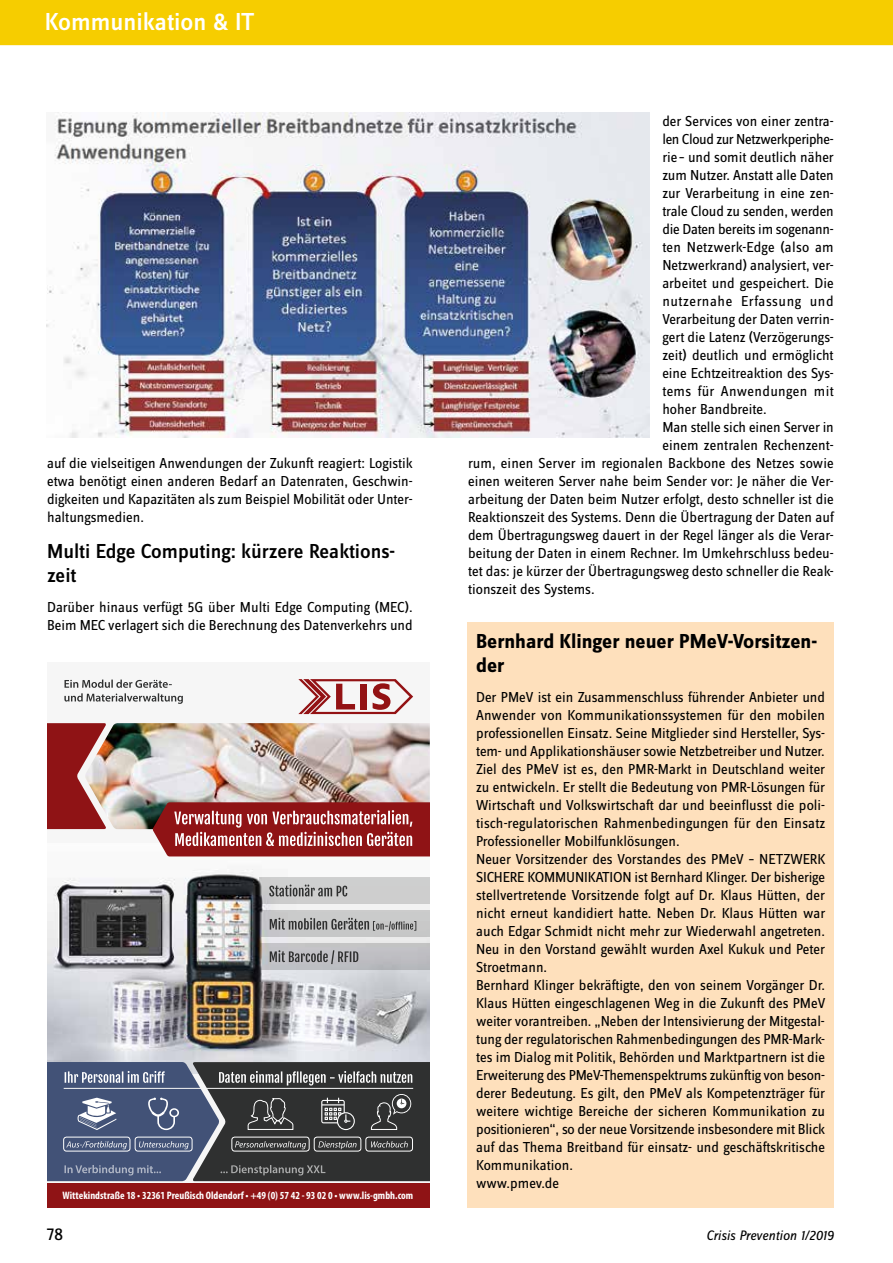
<style>
.page{position:relative;width:893px;height:1263px;background:#fff}
.page>*{position:absolute;margin:0;border:0;box-sizing:border-box;transform-origin:0 0}
.t1{font:500 25.5px "Zine Sans Display OT";color:#fff}
.t2{font:500 21px/24px "Zine Sans Display OT";color:#000}
.t3{font:700 21px/24px "Zine Sans Display OT";color:#000}
.t4{font:18px "Zine Sans Display OT";color:#000}
.t5{font:15px/18px "Zine Sans Display OT";color:#000}
.t6{font:15px "Zine Sans Display OT";letter-spacing:-.025em;color:#000}
.t7{font:15px "Zine Sans Display OT";letter-spacing:.035em;color:#000}
.t8{font:15px "Zine Sans Display OT";letter-spacing:.02em;color:#000}
.t9{font:italic 14.25px "Zine Sans Display OT";letter-spacing:-.005em;color:#000}
.t10{font:700 condensed 10.8px "Myriad Pro";color:#fff}
</style>
<div class="page">
<img style="left:47px;top:113px;width:603px;height:325px">
<div style="left:47px;top:662px;width:383px;height:528px;background:#f6f6f6"></div>
<img style="left:47px;top:856px;width:383px;height:206px">
<svg style="left:298px;top:679px;width:115px;height:35px"></svg>
<img style="left:107px;top:723px;width:323px;height:106px">
<svg style="left:47px;top:723px;width:60px;height:106px;background:#a54443"></svg>
<svg style="left:64px;top:679px;width:119px;height:25px"></svg>
<svg style="left:152px;top:802px;width:278px;height:54px;background:#a23f41"></svg>
<div style="left:261px;top:910px;width:169px;height:26px;background:#c9cbcb"></div>
<svg style="left:270px;top:918px;width:146px;height:13px"></svg>
<div style="left:259px;top:877px;width:171px;height:27px;background:#cecece"></div>
<svg style="left:269px;top:884px;width:78px;height:12px"></svg>
<div style="left:259px;top:943px;width:171px;height:26px;background:#bfbfc3"></div>
<svg style="left:270px;top:950px;width:88px;height:14px"></svg>
<svg style="left:47px;top:1062px;width:383px;height:119px;background:#4e5462"></svg>
<div style="left:47px;top:1183px;width:383px;height:25px;background:#8f1315"></div>
<div style="left:0;top:0;width:893px;height:45px;background:#f6cd00"></div>
<div style="left:468px;top:622px;width:366px;height:586px;background:#fee0bc"></div>
<h1 class="t1" style="left:45px;top:7px;width:211px">Kommunikation &amp; IT</h1>
<p class="t5" style="left:47px;top:454px;width:367px;text-align:justify">auf die vielseitigen Anwendungen der Zukunft reagiert: Logistik etwa benötigt einen anderen Bedarf an Datenraten, Geschwin&shy;digkeiten und Kapazitäten als zum Beispiel Mobilität oder Unter&shy;haltungsmedien.</p>
<h2 class="t2" style="left:47px;top:539px;width:350px">Multi Edge Computing: kürzere Reaktions&shy;zeit</h2>
<p class="t5" style="left:47px;top:598px;width:367px">Darüber hinaus verfügt 5G über Multi Edge Computing (MEC).<br>Beim MEC verlagert sich die Berechnung des Datenverkehrs und</p>
<p class="t10" style="left:63px;top:1189px;width:352px">Wittekindstraße 18 • 32361 Preußisch Oldendorf • +49 (0) 57 42 - 93 02 0 • www.lis-gmbh.com</p>
<p class="t5" style="left:662px;top:112px;width:173px">der Services von einer zentra-</p>
<p class="t6" style="left:662px;top:131px;width:173px">len Cloud zur Netzwerkperiphe-</p>
<p class="t5" style="left:662px;top:148px;width:173px">rie – und somit deutlich näher</p>
<p class="t5" style="left:662px;top:166px;width:173px">zum Nutzer. Anstatt alle Daten</p>
<p class="t5" style="left:662px;top:184px;width:173px">zur Verarbeitung in eine zen-</p>
<p class="t5" style="left:662px;top:202px;width:173px">trale Cloud zu senden, werden</p>
<p class="t5" style="left:662px;top:220px;width:173px">die Daten bereits im sogenann-</p>
<p class="t5" style="left:662px;top:238px;width:173px">ten Netzwerk-Edge (also am</p>
<p class="t5" style="left:662px;top:256px;width:173px">Netzwerkrand) analysiert, ver-</p>
<p class="t5" style="left:662px;top:274px;width:173px">arbeitet und gespeichert. Die</p>
<p class="t7" style="left:662px;top:293px;width:173px">nutzernahe Erfassung und</p>
<p class="t5" style="left:662px;top:310px;width:173px">Verarbeitung der Daten verrin-</p>
<p class="t5" style="left:662px;top:328px;width:173px">gert die Latenz (Verzögerungs-</p>
<p class="t5" style="left:662px;top:346px;width:173px">zeit) deutlich und ermöglicht</p>
<p class="t5" style="left:662px;top:364px;width:173px">eine Echtzeitreaktion des Sys-</p>
<p class="t8" style="left:662px;top:383px;width:173px">tems für Anwendungen mit</p>
<p class="t5" style="left:662px;top:400px;width:106px">hoher Bandbreite.</p>
<p class="t5" style="left:662px;top:418px;width:173px">Man stelle sich einen Server in</p>
<p class="t5" style="left:662px;top:436px;width:173px">einem zentralen Rechenzent-</p>
<p class="t5" style="left:468px;top:454px;width:367px">rum, einen Server im regionalen Backbone des Netzes sowie</p>
<p class="t5" style="left:468px;top:472px;width:367px">einen weiteren Server nahe beim Sender vor: Je näher die Ver-</p>
<p class="t5" style="left:468px;top:490px;width:367px">arbeitung der Daten beim Nutzer erfolgt, desto schneller ist die</p>
<p class="t5" style="left:468px;top:508px;width:367px">Reaktionszeit des Systems. Denn die Übertragung der Daten auf</p>
<p class="t5" style="left:468px;top:526px;width:367px">dem Übertragungsweg dauert in der Regel länger als die Verar-</p>
<p class="t5" style="left:468px;top:544px;width:367px">beitung der Daten in einem Rechner. Im Umkehrschluss bedeu-</p>
<p class="t5" style="left:468px;top:562px;width:367px">tet das: je kürzer der Übertragungsweg desto schneller die Reak-</p>
<p class="t5" style="left:468px;top:580px;width:128px">tionszeit des Systems.</p>
<h2 class="t3" style="left:476px;top:629px;width:343px">Bernhard Klinger neuer PMeV-Vorsitzen&shy;der</h2>
<p class="t5" style="left:476px;top:688px;width:351px">Der PMeV ist ein Zusammenschluss führender Anbieter und Anwender von Kommunikationssystemen für den mobilen professionellen Einsatz. Seine Mitglieder sind Hersteller, Sys&shy;tem- und Applikationshäuser sowie Netzbetreiber und Nutzer.<br>Ziel des PMeV ist es, den PMR-Markt in Deutschland weiter zu entwickeln. Er stellt die Bedeutung von PMR-Lösungen für Wirtschaft und Volkswirtschaft dar und beeinflusst die poli&shy;tisch-regulatorischen Rahmenbedingungen für den Einsatz Professioneller Mobilfunklösungen.<br>Neuer Vorsitzender des Vorstandes des PMeV – NETZWERK SICHERE KOMMUNIKATION ist Bernhard Klinger. Der bisherige stellvertretende Vorsitzende folgt auf Dr. Klaus Hütten, der nicht erneut kandidiert hatte. Neben Dr. Klaus Hütten war auch Edgar Schmidt nicht mehr zur Wiederwahl angetreten.<br>Neu in den Vorstand gewählt wurden Axel Kukuk und Peter Stroetmann.<br>Bernhard Klinger bekräftigte, den von seinem Vorgänger Dr.<br>Klaus Hütten eingeschlagenen Weg in die Zukunft des PMeV weiter vorantreiben. „Neben der Intensivierung der Mitgestal&shy;tung der regulatorischen Rahmenbedingungen des PMR-Mark&shy;tes im Dialog mit Politik, Behörden und Marktpartnern ist die Erweiterung des PMeV-Themenspektrums zukünftig von beson&shy;derer Bedeutung. Es gilt, den PMeV als Kompetenzträger für weitere wichtige Bereiche der sicheren Kommunikation zu positionieren“, so der neue Vorsitzende insbesondere mit Blick auf das Thema Breitband für einsatz- und geschäftskritische Kommunikation.<br>www.pmev.de</p>
<p class="t4" style="left:47px;top:1224px;width:18px">78</p>
<p class="t9" style="left:706px;top:1227px;width:129px">Crisis Prevention 1/2019</p>
</div>
